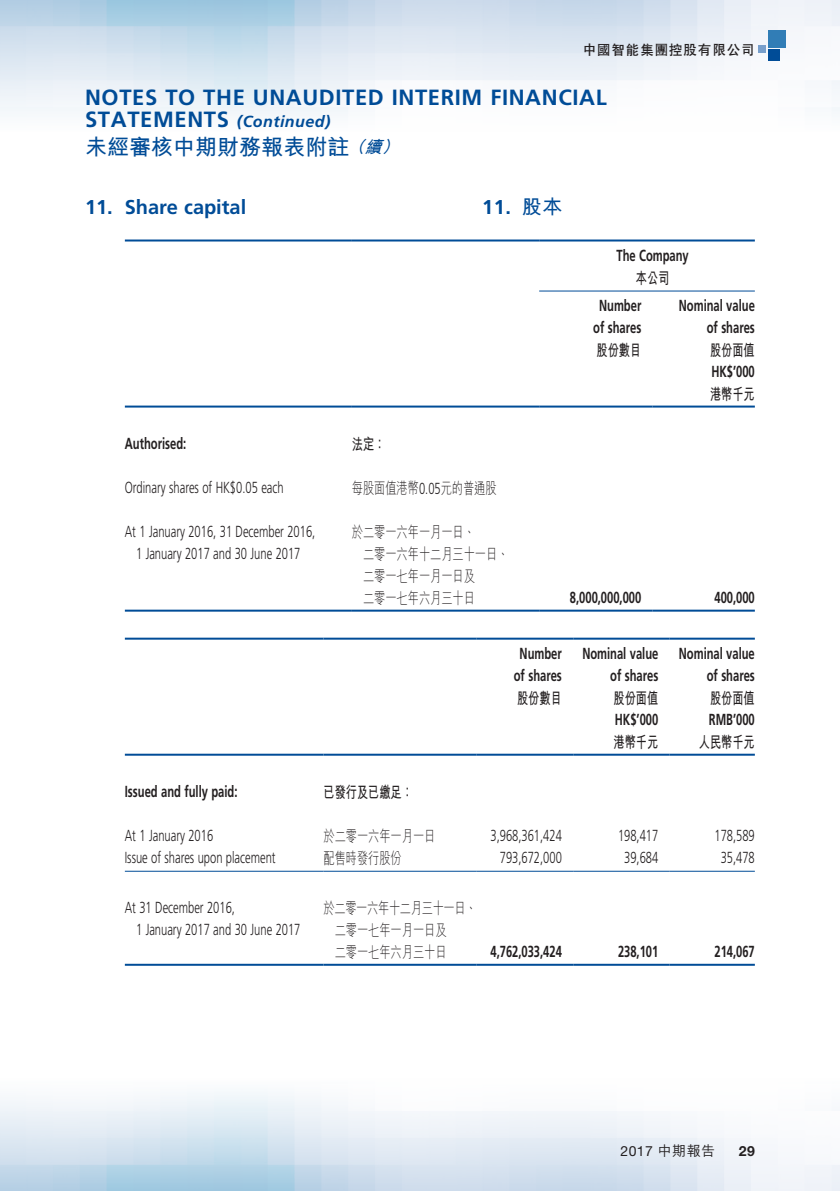
<style>
.page{position:relative;width:840px;height:1191px;background:#fff}
.page>*{position:absolute;margin:0;border:0;box-sizing:border-box;transform-origin:0 0}
.t1{font:700 22px "Frutiger LT Std";letter-spacing:.03em;color:#004c97}
.t2{font:700 22px "M Hei HK";color:#004c97}
.t3{font:700 20px "Frutiger LT Std";color:#004c97}
.t4{font:300 16px/22px "Frutiger LT Std";color:#231f20;text-align:center;scale:.7 1}
.t5{font:700 16px/22px "Frutiger LT Std";color:#231f20;text-align:right;scale:.7 1}
.t6{font:300 16px/22px "M Hei HK";color:#231f20;scale:.7 1}
.t7{font:700 16px "M Hei HK";color:#231f20;scale:.7 1}
.t8{font:italic 700 16px "Frutiger LT Std";letter-spacing:.03em;color:#004c97}
.t9{font:700 14px "C Hei 2 HK";letter-spacing:.03em;color:#231f20}
.t10{font:14px "Helvetica Neue LT Std";color:#231f20}
.t11{font:700 14px "Helvetica Neue LT Std";color:#231f20}
.s1{font-style:normal;font-size:22px}
.s2{font-style:italic;font-size:17px}
.s3{font-family:"M Hei HK"}
.s4{font-family:"Frutiger LT Std"}
.s5{font-family:"M Hei HK";font-weight:500}
</style>
<div class="page">
<img style="left:0;top:0;width:839px;height:117px">
<div style="left:768px;top:31px;width:17px;height:17px;background:#317db6"></div>
<div style="left:757px;top:45px;width:8px;height:8px;background:#789fcb"></div>
<div style="left:768px;top:49px;width:11px;height:12px;background:#004c97"></div>
<hr style="left:125px;top:239px;width:226px;height:2px;background:#004c97">
<hr style="left:351px;top:239px;width:188px;height:2px;background:#004c97">
<hr style="left:539px;top:239px;width:215px;height:2px;background:#004c97">
<hr style="left:539px;top:290px;width:215px;height:1px;background:#004c97">
<hr style="left:125px;top:405px;width:226px;height:2px;background:#004c97">
<hr style="left:351px;top:405px;width:188px;height:2px;background:#004c97">
<hr style="left:539px;top:405px;width:113px;height:2px;background:#004c97">
<hr style="left:652px;top:405px;width:102px;height:2px;background:#004c97">
<hr style="left:125px;top:609px;width:226px;height:2px;background:#004c97">
<hr style="left:351px;top:609px;width:188px;height:2px;background:#004c97">
<hr style="left:539px;top:609px;width:113px;height:2px;background:#004c97">
<hr style="left:652px;top:609px;width:102px;height:2px;background:#004c97">
<hr style="left:125px;top:637px;width:198px;height:2px;background:#004c97">
<hr style="left:323px;top:637px;width:153px;height:2px;background:#004c97">
<hr style="left:476px;top:637px;width:97px;height:2px;background:#004c97">
<hr style="left:573px;top:637px;width:96px;height:2px;background:#004c97">
<hr style="left:669px;top:637px;width:85px;height:2px;background:#004c97">
<hr style="left:125px;top:753px;width:198px;height:2px;background:#004c97">
<hr style="left:323px;top:753px;width:153px;height:2px;background:#004c97">
<hr style="left:476px;top:753px;width:97px;height:2px;background:#004c97">
<hr style="left:573px;top:753px;width:96px;height:2px;background:#004c97">
<hr style="left:669px;top:753px;width:85px;height:2px;background:#004c97">
<hr style="left:125px;top:870px;width:198px;height:1px;background:#004c97">
<hr style="left:323px;top:870px;width:153px;height:1px;background:#004c97">
<hr style="left:476px;top:870px;width:97px;height:1px;background:#004c97">
<hr style="left:573px;top:870px;width:96px;height:1px;background:#004c97">
<hr style="left:669px;top:870px;width:85px;height:1px;background:#004c97">
<hr style="left:125px;top:963px;width:198px;height:2px;background:#004c97">
<hr style="left:323px;top:963px;width:153px;height:2px;background:#004c97">
<hr style="left:476px;top:963px;width:97px;height:2px;background:#004c97">
<hr style="left:573px;top:963px;width:96px;height:2px;background:#004c97">
<hr style="left:669px;top:963px;width:85px;height:2px;background:#004c97">
<p class="t9" style="left:582px;top:40px;width:174px">中國智能集團控股有限公司</p>
<h1 class="t1" style="left:85px;top:84px;width:522px">NOTES TO THE UNAUDITED INTERIM FINANCIAL</h1>
<p class="t8" style="left:85px;top:112px;width:246px"><span class="s1">STATEMENTS</span> (Continued)</p>
<h1 class="t2" style="left:85px;top:131px;width:321px">未經審核中期財務報表附註<span class="s2">（續）</span></h1>
<p class="t3" style="left:85px;top:195px;width:162px">11. Share capital</p>
<p class="t3" style="left:482px;top:195px;width:82px">11. <span class="s3">股本</span></p>
<p class="t5" style="left:616px;top:244px;width:105px">The Company</p>
<p class="t7" style="left:635px;top:266px;width:49px">本公司</p>
<p class="t5" style="left:593px;top:294px;width:70px;text-align:center">Number of shares</p>
<p class="t5" style="left:678px;top:294px;width:110px">Nominal value of shares</p>
<p class="t7" style="left:596px;top:338px;width:65px">股份數目</p>
<p class="t7" style="left:709px;top:338px;width:65px">股份面值</p>
<p class="t5" style="left:711px;top:360px;width:64px">HK$’000</p>
<p class="t7" style="left:709px;top:382px;width:65px">港幣千元</p>
<p class="t5" style="left:125px;top:432px;width:89px">Authorised:</p>
<p class="t7" style="left:351px;top:432px;width:49px">法定：</p>
<p class="t4" style="left:125px;top:476px;width:228px">Ordinary shares of HK$0.05 each</p>
<p class="t6" style="left:351px;top:476px;width:208px">每股面值港幣<span class="s4">0.05</span>元的普通股</p>
<p class="t4" style="left:125px;top:520px;width:273px">At 1 January 2016, 31 December 2016,<br>1 January 2017 and 30 June 2017</p>
<p class="t6" style="left:363px;top:520px;width:209px;text-indent:-11px">於二零一六年一月一日、<br>二零一六年十二月三十一日、二零一七年一月一日及<br>二零一七年六月三十日</p>
<p class="t5" style="left:569px;top:586px;width:103px">8,000,000,000</p>
<p class="t5" style="left:714px;top:586px;width:59px">400,000</p>
<p class="t5" style="left:513px;top:642px;width:70px;text-align:center">Number of shares</p>
<p class="t5" style="left:582px;top:642px;width:110px">Nominal value of shares</p>
<p class="t5" style="left:678px;top:642px;width:110px">Nominal value of shares</p>
<p class="t7" style="left:517px;top:686px;width:65px">股份數目</p>
<p class="t7" style="left:613px;top:686px;width:65px">股份面值</p>
<p class="t7" style="left:709px;top:686px;width:65px">股份面值</p>
<p class="t5" style="left:614px;top:708px;width:64px">HK$’000</p>
<p class="t5" style="left:708px;top:708px;width:67px">RMB’000</p>
<p class="t7" style="left:613px;top:730px;width:65px">港幣千元</p>
<p class="t7" style="left:698px;top:730px;width:81px">人民幣千元</p>
<p class="t5" style="left:125px;top:780px;width:162px">Issued and fully paid:</p>
<p class="t7" style="left:323px;top:780px;width:129px">已發行及已繳足：</p>
<p class="t4" style="left:125px;top:824px;width:128px">At 1 January 2016</p>
<p class="t6" style="left:323px;top:824px;width:161px">於二零一六年一月一日</p>
<p class="t4" style="left:490px;top:824px;width:103px">3,968,361,424</p>
<p class="t4" style="left:617px;top:824px;width:59px">198,417</p>
<p class="t4" style="left:714px;top:824px;width:59px">178,589</p>
<p class="t4" style="left:125px;top:846px;width:217px">Issue of shares upon placement</p>
<p class="t6" style="left:323px;top:846px;width:113px">配售時發行股份</p>
<p class="t4" style="left:499px;top:846px;width:90px">793,672,000</p>
<p class="t4" style="left:624px;top:846px;width:50px">39,684</p>
<p class="t4" style="left:720px;top:846px;width:50px">35,478</p>
<p class="t4" style="left:136px;top:896px;width:236px;text-align:left;text-indent:-11px">At 31 December 2016,<br>1 January 2017 and 30 June 2017</p>
<p class="t6" style="left:334px;top:896px;width:204px;text-indent:-11px">於二零一六年十二月三十一日、二零一七年一月一日及<br>二零一七年六月三十日</p>
<p class="t5" style="left:490px;top:940px;width:103px">4,762,033,424</p>
<p class="t5" style="left:617px;top:940px;width:59px">238,101</p>
<p class="t5" style="left:714px;top:940px;width:59px">214,067</p>
<p class="t10" style="left:620px;top:1142px;width:96px">2017 <span class="s5">中期報告</span></p>
<p class="t11" style="left:738px;top:1142px;width:17px">29</p>
</div>
